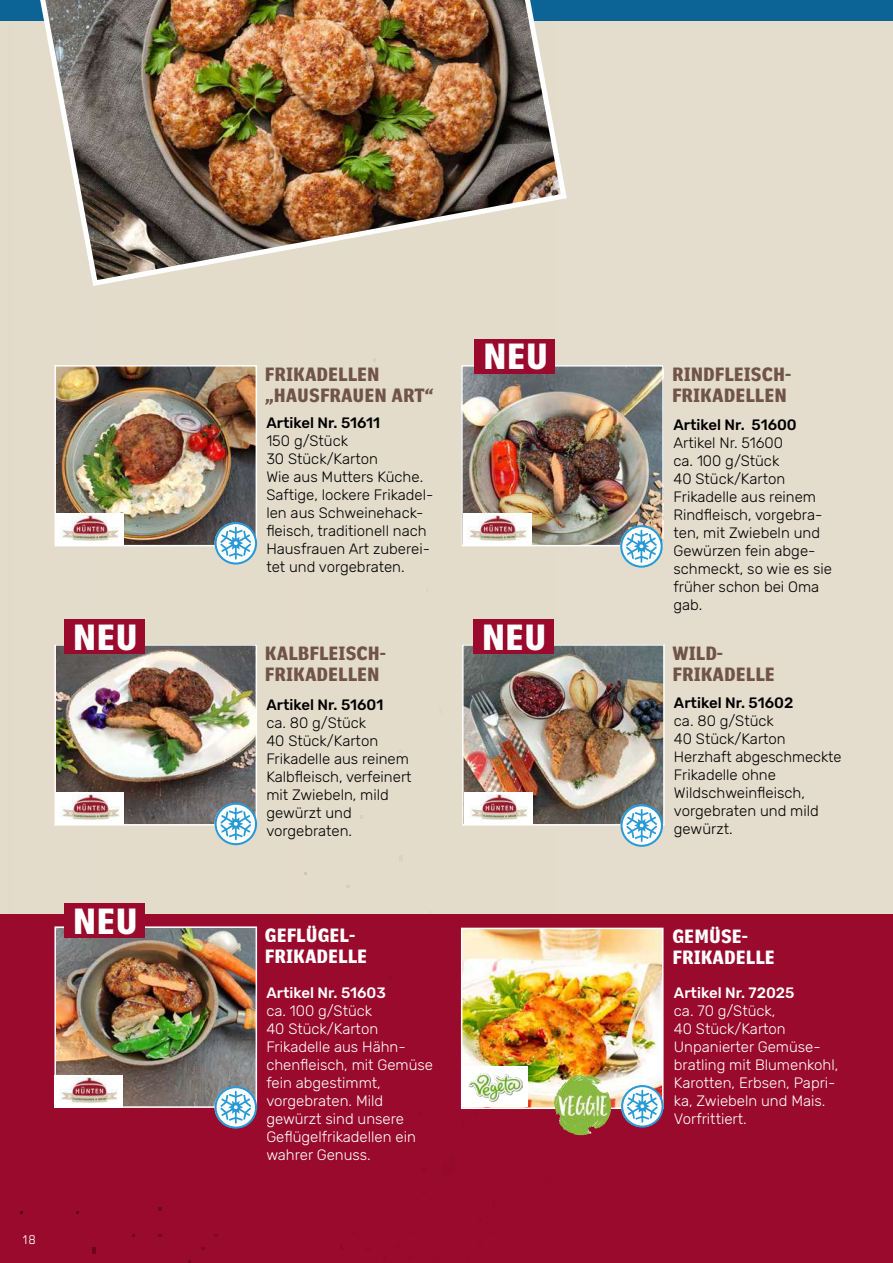
<style>
.page{position:relative;width:893px;height:1263px;background:#fff}
.page>*{position:absolute;margin:0;border:0;box-sizing:border-box;transform-origin:0 0}
.t1{font:700 36.9px "Crowcamp";color:#fff}
.t2{font:700 19.5px/21px "Crowcamp";color:#705449}
.t3{font:700 19.5px/21px "Crowcamp";color:#fff}
.t4{font:300 15px/18px "Rubik";color:#000}
.t5{font:300 15px/18px "Rubik";color:#fff}
.t6{font:500 15px "Rubik";color:#000}
.t7{font:500 15px "Rubik";color:#fff}
.t8{font:condensed 12px "Eurostile";color:#fff}
</style>
<div class="page">
<div style="left:0;top:0;width:893px;height:914px;background:#e4dccc"></div>
<div style="left:0;top:914px;width:893px;height:349px;background:#990a2c"></div>
<img style="left:465px;top:647px;width:197px;height:175px">
<div style="left:462px;top:644px;width:203px;height:181px;border:2px solid #fff"></div>
<img style="left:57px;top:368px;width:197px;height:175px">
<div style="left:54px;top:365px;width:203px;height:181px;border:2px solid #fff"></div>
<svg style="left:215px;top:522px;width:42px;height:42px;background:#a4c9dc"></svg>
<img style="left:57px;top:929px;width:197px;height:176px">
<div style="left:54px;top:926px;width:203px;height:182px;border:2px solid #fff"></div>
<img style="left:464px;top:931px;width:197px;height:175px">
<div style="left:461px;top:928px;width:203px;height:181px;border:2px solid #fff"></div>
<img style="left:57px;top:647px;width:197px;height:175px">
<div style="left:54px;top:644px;width:203px;height:181px;border:2px solid #fff"></div>
<img style="left:464px;top:368px;width:197px;height:175px">
<div style="left:461px;top:365px;width:203px;height:181px;border:2px solid #fff"></div>
<svg style="left:620px;top:804px;width:43px;height:43px;background:#a5c9da"></svg>
<div style="left:0;top:0;width:893px;height:21px;background:#0b6495"></div>
<img style="left:40px;top:0;width:527px;height:286px">
<svg style="left:620px;top:525px;width:43px;height:43px;background:#abcddc"></svg>
<svg style="left:215px;top:803px;width:42px;height:42px;background:#a8cde0"></svg>
<svg style="left:215px;top:1086px;width:42px;height:42px;background:#a2bbd2"></svg>
<svg style="left:621px;top:1085px;width:43px;height:42px;background:#acbed4"></svg>
<div style="left:55px;top:513px;width:69px;height:32px;background:#fff"></div>
<img style="left:60px;top:515px;width:59px;height:25px">
<div style="left:463px;top:513px;width:68px;height:33px;background:#fff"></div>
<img style="left:468px;top:516px;width:59px;height:25px">
<div style="left:464px;top:792px;width:68px;height:33px;background:#fff"></div>
<img style="left:469px;top:795px;width:59px;height:25px">
<div style="left:56px;top:792px;width:68px;height:32px;background:#fff"></div>
<img style="left:61px;top:794px;width:59px;height:25px">
<div style="left:54px;top:1075px;width:69px;height:33px;background:#fff"></div>
<img style="left:59px;top:1078px;width:59px;height:25px">
<div style="left:474px;top:339px;width:81px;height:35px;background:#990a2c"></div>
<div style="left:64px;top:619px;width:81px;height:35px;background:#990a2c"></div>
<div style="left:64px;top:903px;width:81px;height:35px;background:#990a2c"></div>
<div style="left:473px;top:619px;width:81px;height:35px;background:#990a2c"></div>
<div style="left:462px;top:1066px;width:66px;height:41px;background:#fff"></div>
<img style="left:468px;top:1074px;width:55px;height:27px">
<img style="left:553px;top:1074px;width:58px;height:61px">
<h1 class="t1" style="left:73px;top:616px;width:67px">NEU</h1>
<h1 class="t1" style="left:73px;top:899px;width:67px">NEU</h1>
<p class="t8" style="left:22px;top:1233px;width:15px">18</p>
<h2 class="t2" style="left:265px;top:363px;width:170px">FRIKADELLEN „HAUSFRAUEN ART“</h2>
<p class="t6" style="left:266px;top:414px;width:115px">Artikel Nr. 51611</p>
<p class="t4" style="left:266px;top:432px;width:169px">150 g/Stück<br>30 Stück/Karton<br>Wie aus Mutters Küche.<br>Saftige, lockere Frikadel&shy;len aus Schweinehack&shy;fleisch, traditionell nach<br>Hausfrauen Art zuberei&shy;tet und vorgebraten.</p>
<h2 class="t2" style="left:265px;top:642px;width:123px">KALBFLEISCH-<br>FRIKADELLEN</h2>
<p class="t6" style="left:266px;top:696px;width:119px">Artikel Nr. 51601</p>
<p class="t4" style="left:266px;top:714px;width:147px">ca. 80 g/Stück<br>40 Stück/Karton<br>Frikadelle aus reinem<br>Kalbfleisch, verfeinert mit Zwiebeln, mild gewürzt und vorgebraten.</p>
<h2 class="t3" style="left:265px;top:925px;width:104px">GEFLÜGEL-<br>FRIKADELLE</h2>
<p class="t7" style="left:266px;top:984px;width:121px">Artikel Nr. 51603</p>
<p class="t5" style="left:266px;top:1002px;width:168px">ca. 100 g/Stück<br>40 Stück/Karton<br>Frikadelle aus Hähn&shy;chenfleisch, mit Gemüse fein abgestimmt, vorgebraten. Mild gewürzt sind unsere<br>Geflügelfrikadellen ein wahrer Genuss.</p>
<h1 class="t1" style="left:483px;top:335px;width:67px">NEU</h1>
<h1 class="t1" style="left:482px;top:616px;width:67px">NEU</h1>
<h2 class="t2" style="left:672px;top:363px;width:121px">RINDFLEISCH-<br>FRIKADELLEN</h2>
<p class="t6" style="left:673px;top:416px;width:125px">Artikel Nr. 51600</p>
<p class="t4" style="left:673px;top:434px;width:160px">Artikel Nr. 51600<br>ca. 100 g/Stück<br>40 Stück/Karton<br>Frikadelle aus reinem<br>Rindfleisch, vorgebra&shy;ten, mit Zwiebeln und<br>Gewürzen fein abge&shy;schmeckt, so wie es sie früher schon bei Oma gab.</p>
<h2 class="t2" style="left:672px;top:642px;width:104px">WILD-<br>FRIKADELLE</h2>
<p class="t6" style="left:674px;top:694px;width:121px">Artikel Nr. 51602</p>
<p class="t4" style="left:674px;top:712px;width:169px">ca. 80 g/Stück<br>40 Stück/Karton<br>Herzhaft abgeschmeckte<br>Frikadelle ohne<br>Wildschweinfleisch, vorgebraten und mild gewürzt.</p>
<h2 class="t3" style="left:672px;top:926px;width:104px">GEMÜSE-<br>FRIKADELLE</h2>
<p class="t7" style="left:674px;top:984px;width:122px">Artikel Nr. 72025</p>
<p class="t5" style="left:674px;top:1002px;width:166px">ca. 70 g/Stück,<br>40 Stück/Karton<br>Unpanierter Gemüse&shy;bratling mit Blumenkohl,<br>Karotten, Erbsen, Papri&shy;ka, Zwiebeln und Mais.<br>Vorfrittiert.</p>
</div>
